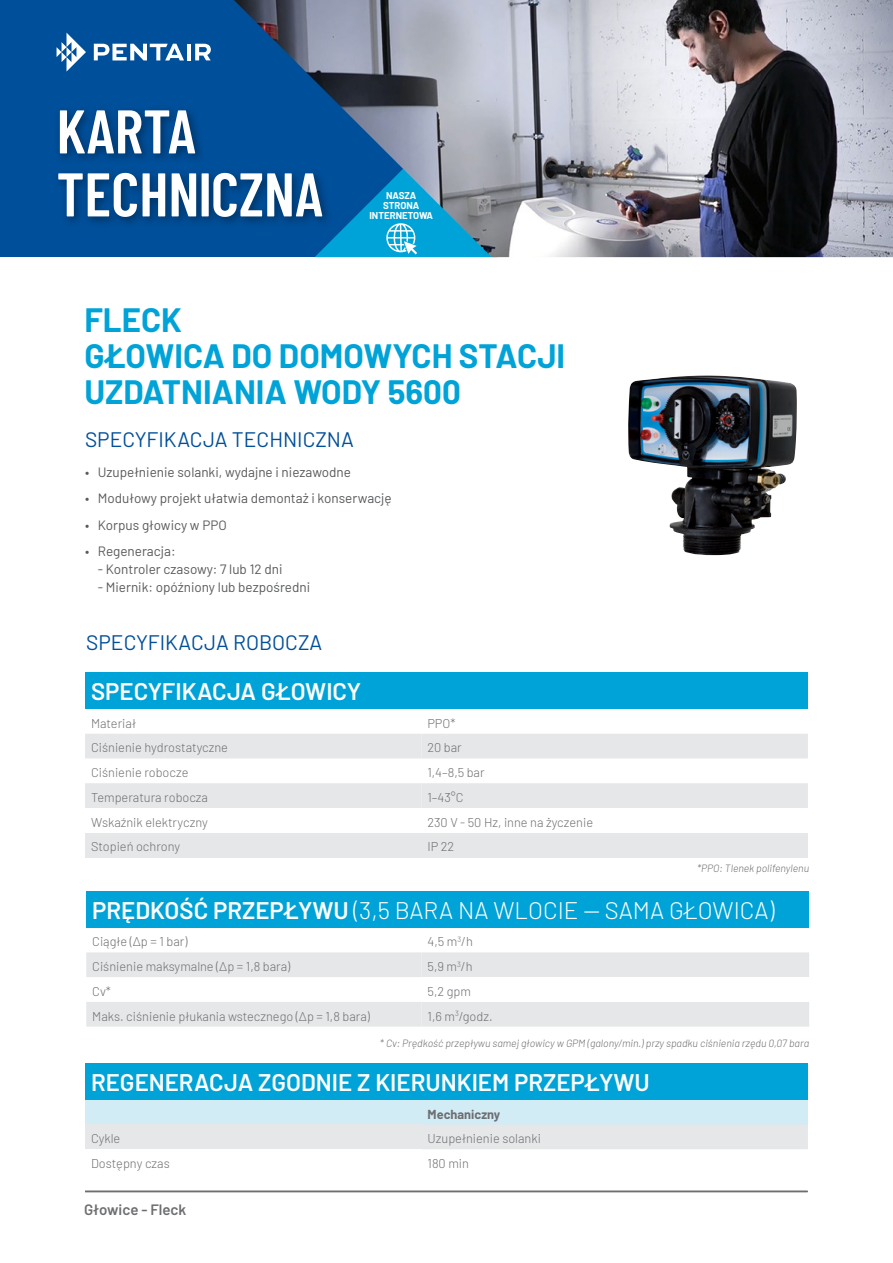
<style>
.page{position:relative;width:893px;height:1263px;background:#fff}
.page>*{position:absolute;margin:0;border:0;box-sizing:border-box;transform-origin:0 0}
.t1{font:600 61.5px/63px "Barlow Condensed";color:#fff}
.t2{font:700 33px/36px "Barlow";color:#00a3d8}
.t3{font:600 24px "Barlow";color:#fff}
.t4{font:300 24px "Barlow";color:#fff}
.t5{font:21px "Barlow";color:#004f9a}
.t6{font:600 15px "Barlow";color:#6d6e71}
.t7{font:13.5px "Barlow";color:#58595b}
.t8{font:300 12.75px "Barlow";color:#6d6e71}
.t9{font:700 12.75px "Barlow";color:#6d6e71}
.t10{font:italic 300 10.5px "Barlow";color:#6d6e71}
.t11{font:700 9.75px/9.8px "Barlow";color:#fff;text-align:center}
.s1{font-weight:600}
</style>
<div class="page">
<div style="left:0;top:0;width:848px;height:257px;background:#004f9a"></div>
<svg style="left:57px;top:33px;width:29px;height:39px"></svg>
<svg style="left:94px;top:44px;width:90px;height:16px"></svg>
<hr style="left:187px;top:44px;width:4px;height:16px;background:#fff">
<svg style="left:195px;top:44px;width:16px;height:16px"></svg>
<div style="left:53px;top:105px;width:280px;height:123px;background:#000;opacity:.37"></div>
<img style="left:221px;top:0;width:672px;height:257px">
<hr style="left:85px;top:1191px;width:723px;height:1px;background:#6d6e71">
<img style="left:628px;top:375px;width:169px;height:180px">
<div style="left:85px;top:673px;width:723px;height:36px;background:#00a3d8"></div>
<svg style="left:85px;top:734px;width:723px;height:74px"></svg>
<div style="left:85px;top:833px;width:336px;height:24px;background:#e6e7e8"></div>
<div style="left:421px;top:833px;width:387px;height:24px;background:#e6e7e8"></div>
<div style="left:86px;top:892px;width:723px;height:36px;background:#00a3d8"></div>
<svg style="left:86px;top:952px;width:723px;height:75px"></svg>
<div style="left:422px;top:977px;width:387px;height:25px;background:#fff"></div>
<div style="left:85px;top:1064px;width:723px;height:36px;background:#00a3d8"></div>
<div style="left:85px;top:1100px;width:337px;height:24px;background:#d2ecf6"></div>
<div style="left:422px;top:1100px;width:200px;height:24px;background:#d2ecf6"></div>
<div style="left:622px;top:1100px;width:186px;height:24px;background:#d2ecf6"></div>
<div style="left:85px;top:1124px;width:337px;height:25px;background:#e6e7e8"></div>
<div style="left:422px;top:1124px;width:386px;height:25px;background:#e6e7e8"></div>
<h1 class="t1" style="left:57px;top:96px;width:268px">KARTA<br>TECHNICZNA</h1>
<p class="t11" style="left:369px;top:190px;width:65px">NASZA<br>STRONA<br>INTERNETOWA</p>
<h2 class="t2" style="left:84px;top:300px;width:482px">FLECK<br>GŁOWICA DO DOMOWYCH STACJI<br>UZDATNIANIA WODY 5600</h2>
<h3 class="t5" style="left:85px;top:424px;width:270px">SPECYFIKACJA TECHNICZNA</h3>
<p class="t7" style="left:85px;top:462px;width:267px">• Uzupełnienie solanki, wydajne i niezawodne</p>
<p class="t7" style="left:85px;top:488px;width:308px">• Modułowy projekt ułatwia demontaż i konserwację</p>
<p class="t7" style="left:85px;top:515px;width:143px">• Korpus głowicy w PPO</p>
<p class="t7" style="left:85px;top:541px;width:92px">• Regeneracja:</p>
<p class="t7" style="left:98px;top:559px;width:186px">- Kontroler czasowy: 7 lub 12 dni</p>
<p class="t7" style="left:98px;top:577px;width:214px">- Miernik: opóźniony lub bezpośredni</p>
<h3 class="t5" style="left:86px;top:627px;width:237px">SPECYFIKACJA ROBOCZA</h3>
<h3 class="t3" style="left:91px;top:674px;width:272px">SPECYFIKACJA GŁOWICY</h3>
<p class="t8" style="left:91px;top:714px;width:47px">Materiał</p>
<p class="t8" style="left:427px;top:714px;width:30px">PPO*</p>
<p class="t8" style="left:91px;top:739px;width:138px">Ciśnienie hydrostatyczne</p>
<p class="t8" style="left:427px;top:739px;width:36px">20 bar</p>
<p class="t8" style="left:91px;top:763px;width:99px">Ciśnienie robocze</p>
<p class="t8" style="left:427px;top:763px;width:59px">1,4–8,5 bar</p>
<p class="t8" style="left:91px;top:788px;width:119px">Temperatura robocza</p>
<p class="t8" style="left:427px;top:788px;width:38px">1–43°C</p>
<p class="t8" style="left:91px;top:813px;width:118px">Wskaźnik elektryczny</p>
<p class="t8" style="left:427px;top:813px;width:167px">230 V - 50 Hz, inne na życzenie</p>
<p class="t8" style="left:91px;top:838px;width:91px">Stopień ochrony</p>
<p class="t8" style="left:427px;top:838px;width:28px">IP 22</p>
<p class="t10" style="left:697px;top:861px;width:114px">*PPO: Tlenek polifenylenu</p>
<h3 class="t4" style="left:92px;top:893px;width:684px"><span class="s1">PRĘDKOŚĆ PRZEPŁYWU</span> (3,5 BARA NA WLOCIE — SAMA GŁOWICA)</h3>
<p class="t8" style="left:92px;top:933px;width:97px">Ciągłe (Δp = 1 bar)</p>
<p class="t8" style="left:428px;top:933px;width:47px">4,5 m<sup>3</sup>/h</p>
<p class="t8" style="left:92px;top:957px;width:199px">Ciśnienie maksymalne (Δp = 1,8 bara)</p>
<p class="t8" style="left:428px;top:957px;width:47px">5,9 m<sup>3</sup>/h</p>
<p class="t8" style="left:92px;top:982px;width:20px">Cv*</p>
<p class="t8" style="left:428px;top:982px;width:45px">5,2 gpm</p>
<p class="t8" style="left:92px;top:1007px;width:279px">Maks. ciśnienie płukania wstecznego (Δp = 1,8 bara)</p>
<p class="t8" style="left:428px;top:1007px;width:66px">1,6 m<sup>3</sup>/godz.</p>
<p class="t10" style="left:380px;top:1035px;width:431px">* Cv: Prędkość przepływu samej głowicy w GPM (galony/min.) przy spadku ciśnienia rzędu 0,07 bara</p>
<h3 class="t3" style="left:91px;top:1064px;width:560px">REGENERACJA ZGODNIE Z KIERUNKIEM PRZEPŁYWU</h3>
<p class="t9" style="left:428px;top:1104px;width:74px">Mechaniczny</p>
<p class="t8" style="left:91px;top:1129px;width:31px">Cykle</p>
<p class="t8" style="left:428px;top:1129px;width:115px">Uzupełnienie solanki</p>
<p class="t8" style="left:91px;top:1154px;width:80px">Dostępny czas</p>
<p class="t8" style="left:428px;top:1154px;width:43px">180 min</p>
<p class="t6" style="left:84px;top:1198px;width:104px">Głowice - Fleck</p>
</div>
